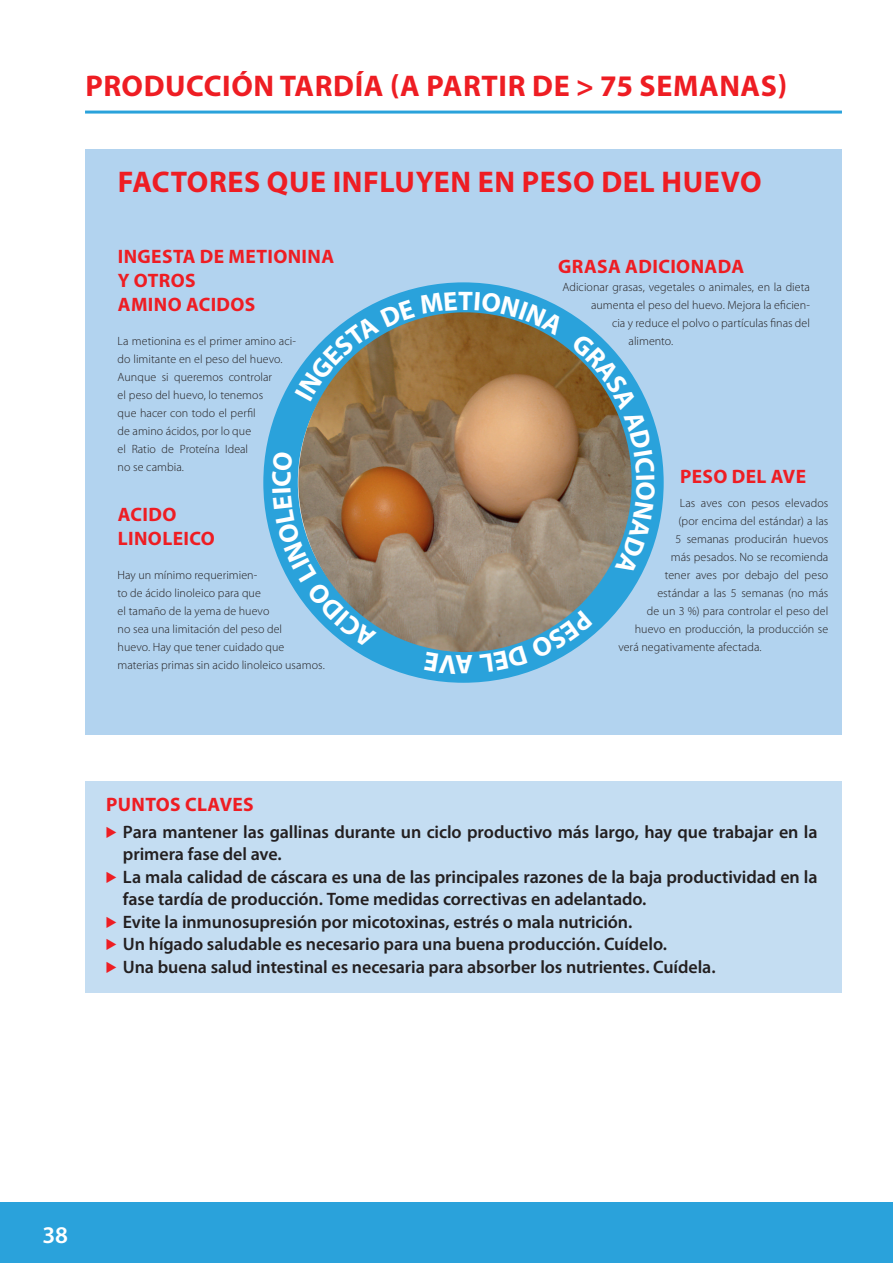
<style>
.page{position:relative;width:893px;height:1263px;background:#fff}
.page>*{position:absolute;margin:0;border:0;box-sizing:border-box;transform-origin:0 0}
.t1{font:700 30px "Myriad Pro";letter-spacing:.02em;color:#ee1d23}
.t2{font:700 27px "Myriad Pro";color:#fff}
.t3{font:600 24px "Myriad Pro";color:#fff}
.t4{font:700 19.5px/24px "Myriad Pro";letter-spacing:.02em;color:#ee1d23}
.t5{font:600 18px/22.5px "Myriad Pro";letter-spacing:-.005em;color:#231f20}
.t6{font:300 12px/18px "Myriad Pro";letter-spacing:.005em;color:#231f20}
.s1{color:#ee1d23}
</style>
<div class="page">
<div style="left:0;top:1203px;width:893px;height:60px;background:#2aa2db"></div>
<hr style="left:85px;top:111px;width:757px;height:3px;background:#2aa2db">
<div style="left:85px;top:781px;width:757px;height:212px;background:#c4ddf2"></div>
<div style="left:85px;top:149px;width:757px;height:586px;background:#b2d3ef"></div>
<div style="left:263px;top:282px;width:401px;height:401px;border:34px solid #2aa2db;border-radius:50%"></div>
<img style="left:298px;top:312px;width:334px;height:340px">
<svg style="left:571px;top:333px;width:84px;height:242px;background:#6a8f9a"></svg>
<svg style="left:479px;top:610px;width:114px;height:63px;background:#66a0b9"></svg>
<svg style="left:424px;top:652px;width:33px;height:22px"></svg>
<svg style="left:272px;top:451px;width:105px;height:197px"></svg>
<svg style="left:295px;top:291px;width:162px;height:110px"></svg>
<svg style="left:475px;top:292px;width:89px;height:44px;background:#4f91a8"></svg>
<h1 class="t1" style="left:85px;top:69px;width:703px">PRODUCCIÓN TARDÍA (A PARTIR DE &gt; 75 SEMANAS)</h1>
<h1 class="t1" style="left:118px;top:165px;width:645px">FACTORES QUE INFLUYEN EN PESO DEL HUEVO</h1>
<h3 class="t4" style="left:118px;top:245px;width:218px">INGESTA DE METIONINA<br>Y OTROS<br>AMINO ACIDOS</h3>
<p class="t6" style="left:118px;top:331px;width:180px">La metionina es el primer amino aci&shy;do limitante en el peso del huevo.<br>Aunque si queremos controlar<br>el peso del huevo, lo tenemos<br>que hacer con todo el perfil<br>de amino ácidos, por lo que<br>el Ratio de Proteína Ideal<br>no se cambia.</p>
<h3 class="t4" style="left:118px;top:503px;width:99px">ACIDO<br>LINOLEICO</h3>
<p class="t6" style="left:118px;top:565px;width:209px">Hay un mínimo requerimien-<br>to de ácido linoleico para que<br>el tamaño de la yema de huevo<br>no sea una limitación del peso del<br>huevo. Hay que tener cuidado que materias primas sin acido linoleico usamos.</p>
<h2 class="t2" style="left:458px;top:285px;width:16px">T</h2>
<h2 class="t2" style="left:473px;top:680px;width:19px;rotate:180deg">A</h2>
<h3 class="t4" style="left:558px;top:254px;width:187px">GRASA ADICIONADA</h3>
<p class="t6" style="left:562px;top:277px;width:249px">Adicionar grasas, vegetales o animales, en la dieta</p>
<p class="t6" style="left:591px;top:295px;width:220px">aumenta el peso del huevo. Mejora la eficien-</p>
<p class="t6" style="left:612px;top:313px;width:200px">cia y reduce el polvo o partículas finas del</p>
<p class="t6" style="left:628px;top:331px;width:46px">alimento.</p>
<h3 class="t4" style="left:680px;top:465px;width:128px">PESO DEL AVE</h3>
<p class="t6" style="left:680px;top:493px;width:150px">Las aves con pesos elevados</p>
<p class="t6" style="left:678px;top:511px;width:152px">(por encima del estándar) a las</p>
<p class="t6" style="left:675px;top:529px;width:154px">5 semanas producirán huevos</p>
<p class="t6" style="left:671px;top:547px;width:159px">más pesados. No se recomienda</p>
<p class="t6" style="left:665px;top:565px;width:165px">tener aves por debajo del peso</p>
<p class="t6" style="left:657px;top:583px;width:173px">estándar a las 5 semanas (no más</p>
<p class="t6" style="left:647px;top:601px;width:183px">de un 3 %) para controlar el peso del</p>
<p class="t6" style="left:635px;top:619px;width:195px">huevo en producción, la producción se</p>
<p class="t6" style="left:618px;top:637px;width:145px">verá negativamente afectada.</p>
<h3 class="t4" style="left:106px;top:793px;width:149px">PUNTOS CLAVES</h3>
<h3 class="t5" style="left:123px;top:820px;width:696px;text-indent:-17px"><span class="s1">•</span> Para mantener las gallinas durante un ciclo productivo más largo, hay que trabajar en la primera fase del ave.</h3>
<h3 class="t5" style="left:123px;top:865px;width:696px;text-indent:-17px"><span class="s1">•</span> La mala calidad de cáscara es una de las principales razones de la baja productividad en la fase tardía de producción. Tome medidas correctivas en adelantado.</h3>
<h3 class="t5" style="left:106px;top:910px;width:528px"><span class="s1">•</span> Evite la inmunosupresión por micotoxinas, estrés o mala nutrición.</h3>
<h3 class="t5" style="left:106px;top:932px;width:563px"><span class="s1">•</span> Un hígado saludable es necesario para una buena producción. Cuídelo.</h3>
<h3 class="t5" style="left:106px;top:955px;width:611px"><span class="s1">•</span> Una buena salud intestinal es necesaria para absorber los nutrientes. Cuídela.</h3>
<h3 class="t3" style="left:43px;top:1220px;width:27px">38</h3>
</div>
